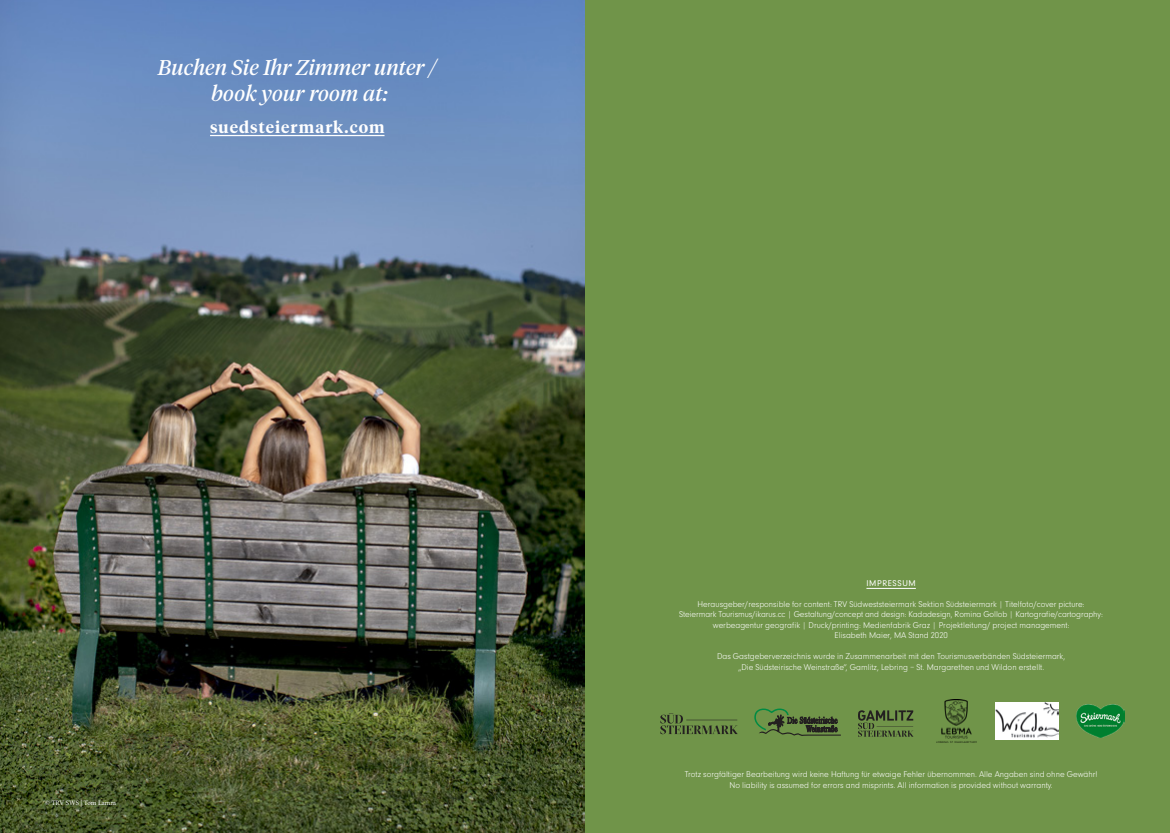
<style>
.page{position:relative;width:1170px;height:833px;background:#fff}
.page>*{position:absolute;margin:0;border:0;box-sizing:border-box;transform-origin:0 0}
.t1{font:italic 21.25px/25.5px "Tiempos Headline";letter-spacing:.005em;color:#fff;text-align:center}
.t2{font:600 16.25px "Tiempos Headline";letter-spacing:.065em;color:#fff}
.t3{font:8.75px/10.5px "Neuzeit Lgt";color:#fff;text-align:center}
.t4{font:8.75px "Neuzeit Rmn";letter-spacing:.07em;color:#fff}
.t5{font:6.88px "Minion Pro";letter-spacing:-.01em;color:#fff}
</style>
<div class="page">
<img style="left:0;top:0;width:585px;height:833px">
<hr style="left:210px;top:135px;width:174px;height:1px;background:#fff">
<div style="left:585px;top:0;width:584px;height:833px;background:#709449"></div>
<hr style="left:866px;top:588px;width:49px;height:1px;background:#fff">
<svg style="left:660px;top:713px;width:77px;height:21px"></svg>
<svg style="left:754px;top:708px;width:86px;height:28px"></svg>
<svg style="left:858px;top:710px;width:55px;height:27px"></svg>
<img style="left:936px;top:699px;width:40px;height:43px">
<img style="left:995px;top:702px;width:63px;height:37px">
<img style="left:1076px;top:704px;width:48px;height:33px">
<h1 class="t1" style="left:158px;top:54px;width:280px">Buchen Sie Ihr Zimmer unter / book your room at:</h1>
<h2 class="t2" style="left:210px;top:116px;width:176px">suedsteiermark.com</h2>
<p class="t5" style="left:45px;top:798px;width:73px">© TRV SWS | Tom Lamm</p>
<p class="t4" style="left:866px;top:577px;width:51px">IMPRESSUM</p>
<p class="t3" style="left:679px;top:599px;width:425px">Herausgeber/responsible for content: TRV Südweststeiermark Sektion Südsteiermark | Titelfoto/cover picture:<br>Steiermark Tourismus/ikarus.cc | Gestaltung/concept and design: Kadadesign, Romina Gollob | Kartografie/cartography: werbeagentur geografik | Druck/printing: Medienfabrik Graz | Projektleitung/ project management:<br>Elisabeth Maier, MA Stand 2020</p>
<p class="t3" style="left:717px;top:652px;width:350px">Das Gastgeberverzeichnis wurde in Zusammenarbeit mit den Tourismusverbänden Südsteiermark, „Die Südsteirische Weinstraße“, Gamlitz, Lebring – St. Margarethen und Wildon erstellt.</p>
<p class="t3" style="left:684px;top:770px;width:414px">Trotz sorgfältiger Bearbeitung wird keine Haftung für etwaige Fehler übernommen. Alle Angaben sind ohne Gewähr!<br>No liability is assumed for errors and misprints. All information is provided without warranty.</p>
</div>
